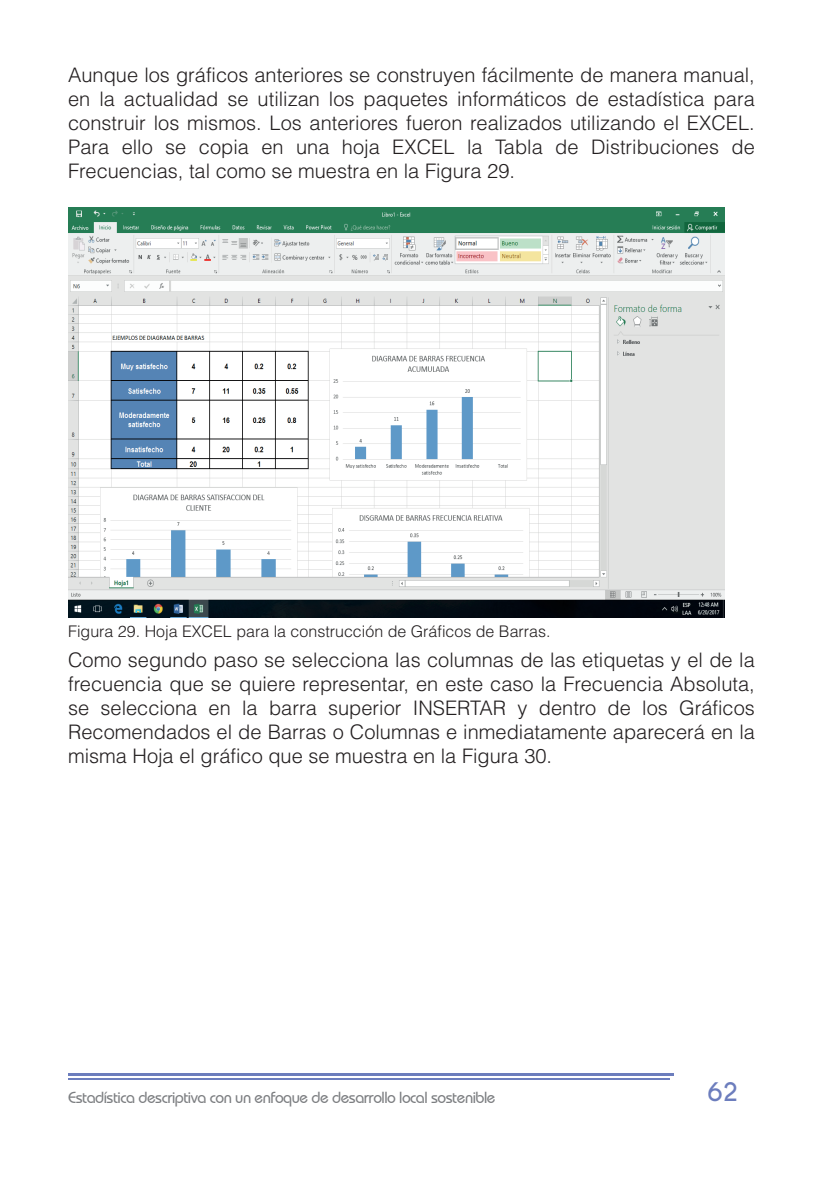
<style>
.page{position:relative;width:823px;height:1191px;background:#fff}
.page>*{position:absolute;margin:0;border:0;box-sizing:border-box;transform-origin:0 0}
.t1{font:700 24px "Caviar Dreams";color:#6c7dbd}
.t2{font:300 20px/24px "Helvetica LT Std";color:#231f20;text-align:justify}
.t3{font:500 16px "Bauhaus IT Cby BT";letter-spacing:-.03em;color:#7c7e81}
.t4{font:300 16px "Helvetica LT Std";color:#231f20}
</style>
<div class="page">
<hr style="left:68px;top:1078px;width:601px;height:1px;background:#6c7dbd">
<hr style="left:68px;top:1073px;width:604px;height:3px;background:#6c7dbd">
<img style="left:68px;top:207px;width:656px;height:410px">
<p class="t2" style="left:68px;top:63px;width:687px">Aunque los gráficos anteriores se construyen fácilmente de manera manual, en la actualidad se utilizan los paquetes informáticos de estadística para construir los mismos. Los anteriores fueron realizados utilizando el EXCEL.<br>Para ello se copia en una hoja EXCEL la Tabla de Distribuciones de Frecuencias, tal como se muestra en la Figura 29.</p>
<p class="t4" style="left:68px;top:622px;width:483px">Figura 29. Hoja EXCEL para la construcción de Gráficos de Barras.</p>
<p class="t2" style="left:68px;top:648px;width:688px">Como segundo paso se selecciona las columnas de las etiquetas y el de la frecuencia que se quiere representar, en este caso la Frecuencia Absoluta, se selecciona en la barra superior INSERTAR y dentro de los Gráficos Recomendados el de Barras o Columnas e inmediatamente aparecerá en la misma Hoja el gráfico que se muestra en la Figura 30.</p>
<p class="t3" style="left:68px;top:1088px;width:428px">Estadística descriptiva con un enfoque de desarrollo local sostenible</p>
<p class="t1" style="left:707px;top:1077px;width:32px">62</p>
</div>
